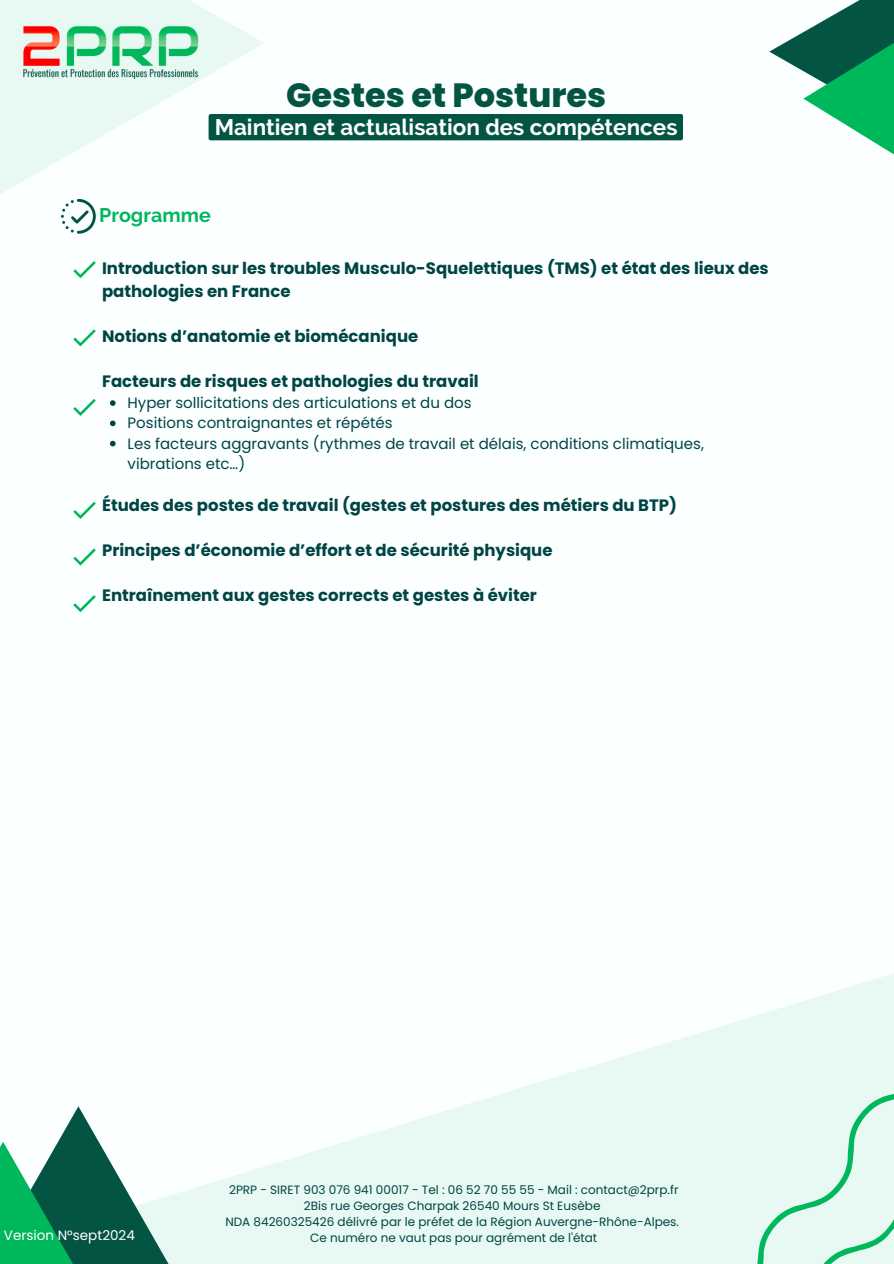
<style>
.page{position:relative;width:894px;height:1264px;background:#fff}
.page>*{position:absolute;margin:0;border:0;box-sizing:border-box;transform-origin:0 0}
.t1{font:800 33.6px "Poppins";color:#045444}
.t2{font:700 22.35px "Raleway";color:#fff}
.t3{font:700 19.65px "Raleway";color:#00b85c}
.t4{font:700 16.5px/22.5px "Poppins";color:#004544}
.t5{font:15px/20.2px "Poppins";color:#004544}
.t6{font:13.5px "Poppins";color:#fff}
.t7{font:12px "Poppins";color:#004544}
</style>
<div class="page">
<div style="left:0;top:0;width:893px;height:1263px;background:#fbffff"></div>
<svg style="left:0;top:0;width:265px;height:199px"></svg>
<svg style="left:212px;top:974px;width:681px;height:289px;fill:#e7f9f2"></svg>
<svg style="left:769px;top:32px;width:34px;height:39px"></svg>
<svg style="left:803px;top:0;width:90px;height:154px"></svg>
<svg style="left:58px;top:1106px;width:154px;height:157px"></svg>
<svg style="left:0;top:1141px;width:137px;height:122px;fill:#045444"></svg>
<div style="left:680px;top:1058px;width:213px;height:205px;background:#e7f9f2"></div>
<svg style="left:110px;top:400px;width:5px;height:6px"></svg>
<svg style="left:110px;top:420px;width:5px;height:6px"></svg>
<svg style="left:110px;top:441px;width:5px;height:5px"></svg>
<svg style="left:61px;top:199px;width:35px;height:35px"></svg>
<img style="left:19px;top:23px;width:182px;height:58px">
<svg style="left:73px;top:261px;width:23px;height:17px"></svg>
<svg style="left:73px;top:329px;width:23px;height:17px"></svg>
<svg style="left:73px;top:399px;width:23px;height:16px"></svg>
<svg style="left:73px;top:502px;width:23px;height:16px"></svg>
<svg style="left:73px;top:548px;width:23px;height:17px"></svg>
<svg style="left:73px;top:595px;width:23px;height:17px"></svg>
<div style="left:208px;top:114px;width:475px;height:26px;background:#045444;border-radius:2px"></div>
<h4 class="t1" style="left:286px;top:72px;width:321px">Gestes et Postures</h4>
<h4 class="t2" style="left:215px;top:113px;width:464px">Maintien et actualisation des compétences</h4>
<p class="t3" style="left:99px;top:203px;width:113px">Programme</p>
<p class="t4" style="left:102px;top:257px;width:668px">Introduction sur les troubles Musculo-Squelettiques (TMS) et état des lieux des pathologies en France</p>
<p class="t4" style="left:102px;top:325px;width:317px">Notions d’anatomie et biomécanique</p>
<h3 class="t4" style="left:102px;top:370px;width:378px">Facteurs de risques et pathologies du travail</h3>
<p class="t5" style="left:127px;top:393px;width:345px">Hyper sollicitations des articulations et du dos</p>
<h1 class="t5" style="left:127px;top:413px;width:266px">Positions contraignantes et répétés</h1>
<h2 class="t5" style="left:127px;top:433px;width:577px">Les facteurs aggravants (rythmes de travail et délais, conditions climatiques, vibrations etc…)</h2>
<h4 class="t4" style="left:102px;top:493px;width:576px">Études des postes de travail (gestes et postures des métiers du BTP)</h4>
<h4 class="t4" style="left:102px;top:538px;width:452px">Principes d’économie d’effort et de sécurité physique</h4>
<p class="t4" style="left:102px;top:583px;width:436px">Entraînement aux gestes corrects et gestes à éviter</p>
<p class="t6" style="left:4px;top:1225px;width:132px">Version N°sept2024</p>
<h4 class="t7" style="left:229px;top:1181px;width:451px">2PRP - SIRET 903 076 941 00017 - Tel : 06 52 70 55 55 - Mail : contact@2prp.fr</h4>
<p class="t7" style="left:304px;top:1197px;width:298px">2Bis rue Georges Charpak 26540 Mours St Eusèbe</p>
<p class="t7" style="left:225px;top:1213px;width:455px">NDA 84260325426 délivré par le préfet de la Région Auvergne-Rhône-Alpes.</p>
<p class="t7" style="left:310px;top:1229px;width:288px">Ce numéro ne vaut pas pour agrément de l'état</p>
</div>
